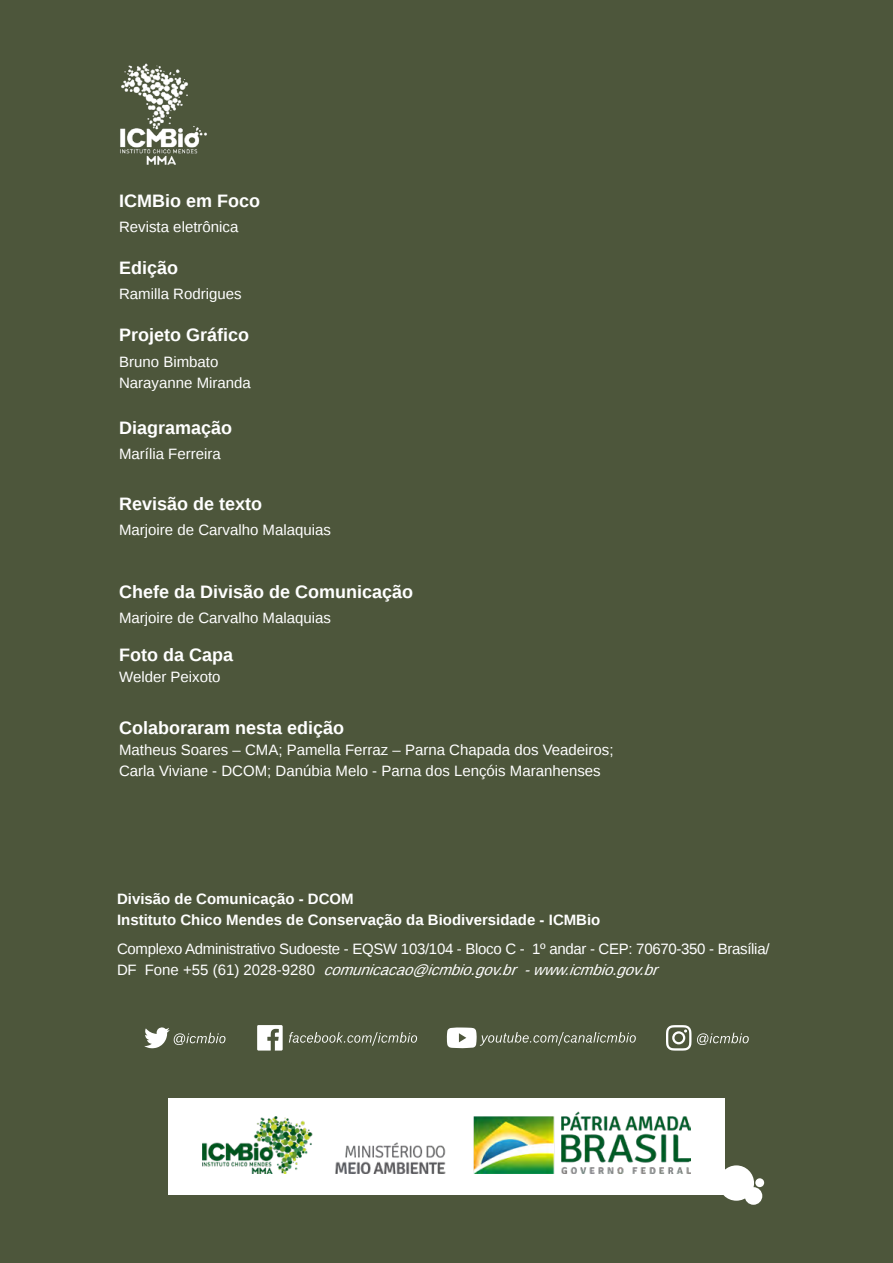
<style>
.page{position:relative;width:893px;height:1263px;background:#4d563b}
.page>*{position:absolute;margin:0;border:0;box-sizing:border-box;transform-origin:0 0}
.t1{font:700 18px "Liberation Sans";color:#fff}
.t2{font:15px/21px "Liberation Sans";color:#fff}
.t3{font:15px/21px "Liberation Sans";letter-spacing:-.02em;color:#fff}
.t4{font:700 15px/21px "Liberation Sans";color:#fff}
.s1{font-style:italic}
</style>
<div class="page">
<div style="left:719px;top:1165px;width:35px;height:36px;background:#fff;border-radius:50%"></div>
<div style="left:745px;top:1187px;width:17px;height:18px;background:#fff;border-radius:50%"></div>
<div style="left:755px;top:1178px;width:9px;height:9px;background:#fff;border-radius:50%"></div>
<div style="left:168px;top:1098px;width:557px;height:97px;background:#fff"></div>
<svg style="left:447px;top:1027px;width:189px;height:21px"></svg>
<svg style="left:144px;top:1027px;width:82px;height:21px"></svg>
<svg style="left:697px;top:1033px;width:52px;height:12px"></svg>
<svg style="left:666px;top:1025px;width:25px;height:25px"></svg>
<svg style="left:257px;top:1025px;width:26px;height:26px"></svg>
<svg style="left:289px;top:1032px;width:128px;height:14px"></svg>
<img style="left:202px;top:1112px;width:488px;height:61px">
<img style="left:79px;top:54px;width:169px;height:120px">
<p class="t1" style="left:119px;top:188px;width:143px">ICMBio em Foco</p>
<p class="t2" style="left:119px;top:217px;width:121px">Revista eletrônica</p>
<p class="t1" style="left:119px;top:255px;width:61px">Edição</p>
<p class="t2" style="left:119px;top:284px;width:124px">Ramilla Rodrigues</p>
<p class="t1" style="left:119px;top:323px;width:132px">Projeto Gráfico</p>
<p class="t2" style="left:119px;top:351px;width:133px">Bruno Bimbato<br>Narayanne Miranda</p>
<p class="t1" style="left:119px;top:415px;width:115px">Diagramação</p>
<p class="t2" style="left:119px;top:444px;width:103px">Marília Ferreira</p>
<p class="t1" style="left:119px;top:491px;width:145px">Revisão de texto</p>
<p class="t2" style="left:119px;top:520px;width:213px">Marjoire de Carvalho Malaquias</p>
<p class="t1" style="left:119px;top:579px;width:296px">Chefe da Divisão de Comunicação</p>
<p class="t2" style="left:119px;top:608px;width:213px">Marjoire de Carvalho Malaquias</p>
<p class="t1" style="left:119px;top:643px;width:116px">Foto da Capa</p>
<p class="t2" style="left:119px;top:667px;width:103px">Welder Peixoto</p>
<p class="t1" style="left:119px;top:715px;width:227px">Colaboraram nesta edição</p>
<p class="t2" style="left:119px;top:740px;width:496px">Matheus Soares – CMA; Pamella Ferraz – Parna Chapada dos Veadeiros;<br>Carla Viviane - DCOM; Danúbia Melo - Parna dos Lençóis Maranhenses</p>
<p class="t4" style="left:117px;top:888px;width:485px">Divisão de Comunicação - DCOM<br>Instituto Chico Mendes de Conservação da Biodiversidade - ICMBio</p>
<p class="t3" style="left:117px;top:939px;width:654px">Complexo Administrativo Sudoeste - EQSW 103/104 - Bloco C - 1º andar - CEP: 70670-350 - Brasília/<br>D F F o n e + 5 5 ( 6 1 ) 2 0 2 8 - 9 2 8 0 <span class="s1">comunicacao@icmbio.gov.br -www.icmbio.gov.br</span></p>
</div>
